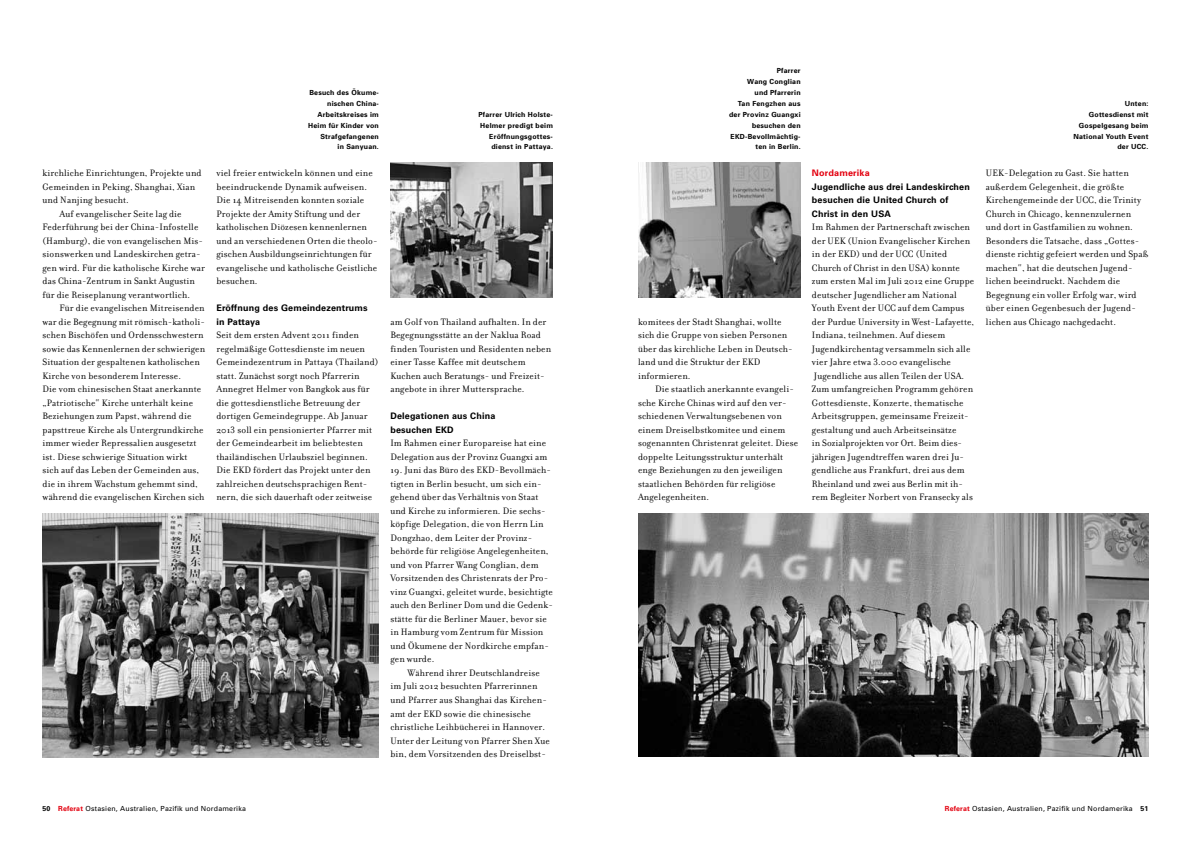
<style>
.page{position:relative;width:1191px;height:842px;background:#fff}
.page>*{position:absolute;margin:0;border:0;box-sizing:border-box;transform-origin:0 0}
.t1{font:10px/13.5px "Filosofia";letter-spacing:.015em;color:#000}
.t2{font:700 9px/13.5px "Univers CE";letter-spacing:.02em;color:#000}
.t3{font:700 9px "Univers";letter-spacing:.02em;color:#e3000f}
.t4{font:700 7px/10.9px "Univers";letter-spacing:.03em;color:#000;text-align:right}
.t5{font:7px "Univers";letter-spacing:.03em;color:#000}
.s1{font-weight:700}
.s2{font-family:"Univers CE";font-weight:700;color:#e3000f}
</style>
<div class="page">
<img style="left:43px;top:514px;width:336px;height:243px">
<img style="left:390px;top:163px;width:163px;height:135px">
<img style="left:638px;top:163px;width:162px;height:135px">
<img style="left:638px;top:514px;width:510px;height:243px">
<p class="t1" style="left:43px;top:167px;width:160px">kirchliche Einrichtungen, Projekte und</p>
<p class="t1" style="left:43px;top:180px;width:154px">Gemeinden in Peking, Shanghai, Xian</p>
<p class="t1" style="left:43px;top:194px;width:88px">und Nanjing besucht.</p>
<p class="t1" style="left:60px;top:207px;width:124px">Auf evangelischer Seite lag die</p>
<p class="t1" style="left:43px;top:221px;width:157px">Federführung bei der China- Infostelle</p>
<p class="t1" style="left:43px;top:234px;width:162px">(Hamburg), die von evangelischen Mis-</p>
<p class="t1" style="left:43px;top:248px;width:160px">sionswerken und Landeskirchen getra-</p>
<p class="t1" style="left:43px;top:261px;width:164px">gen wird. Für die katholische Kirche war</p>
<p class="t1" style="left:43px;top:275px;width:154px">das China- Zentrum in Sankt Augustin</p>
<p class="t1" style="left:43px;top:288px;width:149px">für die Reiseplanung verantwortlich.</p>
<p class="t1" style="left:60px;top:302px;width:147px">Für die evangelischen Mitreisenden</p>
<p class="t1" style="left:43px;top:315px;width:164px">war die Begegnung mit römisch- katholi-</p>
<p class="t1" style="left:43px;top:329px;width:162px">schen Bischöfen und Ordensschwestern</p>
<p class="t1" style="left:43px;top:342px;width:164px">sowie das Kennenlernen der schwierigen</p>
<p class="t1" style="left:43px;top:356px;width:159px">Situation der gespaltenen katholischen</p>
<p class="t1" style="left:43px;top:369px;width:140px">Kirche von besonderem Interesse.</p>
<p class="t1" style="left:43px;top:383px;width:160px">Die vom chinesischen Staat anerkannte</p>
<p class="t1" style="left:43px;top:396px;width:152px">„Patriotische“ Kirche unterhält keine</p>
<p class="t1" style="left:43px;top:410px;width:150px">Beziehungen zum Papst, während die</p>
<p class="t1" style="left:43px;top:423px;width:162px">papsttreue Kirche als Untergrundkirche</p>
<p class="t1" style="left:43px;top:437px;width:155px">immer wieder Repressalien ausgesetzt</p>
<p class="t1" style="left:43px;top:450px;width:146px">ist. Diese schwierige Situation wirkt</p>
<p class="t1" style="left:43px;top:464px;width:158px">sich auf das Leben der Gemeinden aus,</p>
<p class="t1" style="left:43px;top:477px;width:157px">die in ihrem Wachstum gehemmt sind,</p>
<p class="t1" style="left:43px;top:491px;width:163px">während die evangelischen Kirchen sich</p>
<p class="t4" style="left:308px;top:87px;width:72px">Besuch des Ökume&shy;nischen China-<br>Arbeitskreises im<br>Heim für Kinder von<br>Strafgefangenen<br>in Sanyuan.</p>
<p class="t1" style="left:216px;top:167px;width:163px">viel freier entwickeln können und eine beeindruckende Dynamik aufweisen.<br>Die 14 Mitreisenden konnten soziale Projekte der Amity Stiftung und der katholischen Diözesen kennenlernen und an verschiedenen Orten die theolo&shy;gischen Ausbildungseinrichtungen für evangelische und katholische Geistliche besuchen.</p>
<p class="t2" style="left:216px;top:302px;width:153px">Eröffnung des Gemeindezentrums in Pattaya</p>
<p class="t1" style="left:216px;top:329px;width:163px">Seit dem ersten Advent 2011 finden regelmäßige Gottesdienste im neuen Gemeindezentrum in Pattaya (Thailand) statt. Zunächst sorgt noch Pfarrerin Annegret Helmer von Bangkok aus für die gottesdienstliche Betreuung der dortigen Gemeindegruppe. Ab Januar 2013 soll ein pensionierter Pfarrer mit der Gemeindearbeit im beliebtesten thailändischen Urlaubsziel beginnen.<br>Die EKD fördert das Projekt unter den zahlreichen deutschsprachigen Rent&shy;nern, die sich dauerhaft oder zeitweise</p>
<p class="t4" style="left:478px;top:109px;width:76px">Pfarrer Ulrich Holste-<br>Helmer predigt beim<br>Eröffnungsgottes&shy;dienst in Pattaya.</p>
<p class="t1" style="left:390px;top:315px;width:162px">am Golf von Thailand aufhalten. In der Begegnungsstätte an der Naklua Road finden Touristen und Residenten neben einer Tasse Kaffee mit deutschem Kuchen auch Beratungs- und Freizeit&shy;angebote in ihrer Muttersprache.</p>
<p class="t2" style="left:390px;top:410px;width:107px">Delegationen aus China besuchen EKD</p>
<p class="t1" style="left:390px;top:437px;width:158px">Im Rahmen einer Europareise hat eine<br>Delegation aus der Provinz Guangxi am</p>
<p class="t1" style="left:390px;top:464px;width:164px">19. Juni das Büro des EKD- Bevollmäch&shy;tigten in Berlin besucht, um sich ein&shy;gehend über das Verhältnis von Staat und Kirche zu informieren. Die sechs&shy;köpfige Delegation, die von Herrn Lin Dongzhao, dem Leiter der Provinz&shy;behörde für religiöse Angelegenheiten, und von Pfarrer Wang Conglian, dem Vorsitzenden des Christenrats der Pro&shy;vinz Guangxi, geleitet wurde, besichtigte auch den Berliner Dom und die Gedenk&shy;stätte für die Berliner Mauer, bevor sie in Hamburg vom Zentrum für Mission und Ökumene der Nordkirche empfan&shy;gen wurde.</p>
<p class="t1" style="left:390px;top:666px;width:161px;text-indent:17px">Während ihrer Deutschlandreise im Juli 2012 besuchten Pfarrerinnen und Pfarrer aus Shanghai das Kirchen&shy;amt der EKD sowie die chinesische christliche Leihbücherei in Hannover.<br>Unter der Leitung von Pfarrer Shen Xue bin, dem Vorsitzenden des Dreiselbst-</p>
<p class="t4" style="left:729px;top:65px;width:73px">Pfarrer<br>Wang Conglian<br>und Pfarrerin<br>Tan Fengzhen aus der Provinz Guangxi besuchen den<br>EKD-Bevollmächtig&shy;ten in Berlin.</p>
<p class="t1" style="left:638px;top:315px;width:156px">komitees der Stadt Shanghai, wollte sich die Gruppe von sieben Personen über das kirchliche Leben in Deutsch&shy;land und die Struktur der EKD informieren.</p>
<p class="t1" style="left:638px;top:383px;width:162px;text-indent:17px">Die staatlich anerkannte evangeli&shy;sche Kirche Chinas wird auf den ver&shy;schiedenen Verwaltungsebenen von einem Dreiselbstkomitee und einem sogenannten Christenrat geleitet. Diese doppelte Leitungsstruktur unterhält enge Beziehungen zu den jeweiligen staatlichen Behörden für religiöse Angelegenheiten.</p>
<p class="t3" style="left:812px;top:167px;width:59px">Nordamerika</p>
<p class="t2" style="left:812px;top:180px;width:159px">Jugendliche aus drei Landeskirchen besuchen die United Church of<br>Christ in den USA</p>
<p class="t1" style="left:812px;top:221px;width:164px">Im Rahmen der Partnerschaft zwischen der UEK (Union Evangelischer Kirchen in der EKD) und der UCC (United Church of Christ in den USA) konnte zum ersten Mal im Juli 2012 eine Gruppe deutscher Jugendlicher am National Youth Event der UCC auf dem Campus der Purdue University in West- Lafayette, Indiana, teilnehmen. Auf diesem Jugendkirchentag versammeln sich alle vier Jahre etwa 3.000 evangelische Jugendliche aus allen Teilen der USA.<br>Zum umfangreichen Programm gehören Gottesdienste, Konzerte, thematische Arbeitsgruppen, gemeinsame Freizeit&shy;gestaltung und auch Arbeitseinsätze<br>in Sozialprojekten vor Ort. Beim dies&shy;jährigen Jugendtreffen waren drei Ju&shy;gendliche aus Frankfurt, drei aus dem Rheinland und zwei aus Berlin mit ih&shy;rem Begleiter Norbert von Fransecky als</p>
<p class="t4" style="left:1073px;top:98px;width:76px">Unten:<br>Gottesdienst mit<br>Gospelgesang beim<br>National Youth Event der UCC.</p>
<p class="t1" style="left:986px;top:167px;width:164px">UEK- Delegation zu Gast. Sie hatten außerdem Gelegenheit, die größte Kirchengemeinde der UCC, die Trinity Church in Chicago, kennenzulernen und dort in Gastfamilien zu wohnen.<br>Besonders die Tatsache, dass „Gottes&shy;dienste richtig gefeiert werden und Spaß machen“, hat die deutschen Jugend&shy;lichen beeindruckt. Nachdem die Begegnung ein voller Erfolg war, wird über einen Gegenbesuch der Jugend&shy;lichen aus Chicago nachgedacht.</p>
<p class="t5" style="left:43px;top:804px;width:205px"><span class="s1">50</span> <span class="s2">Referat</span> Ostasien, Australien, Pazifik und Nordamerika</p>
<p class="t5" style="left:945px;top:804px;width:205px"><span class="s2">Referat</span> Ostasien, Australien, Pazifik und Nordamerika <span class="s1">51</span></p>
</div>
